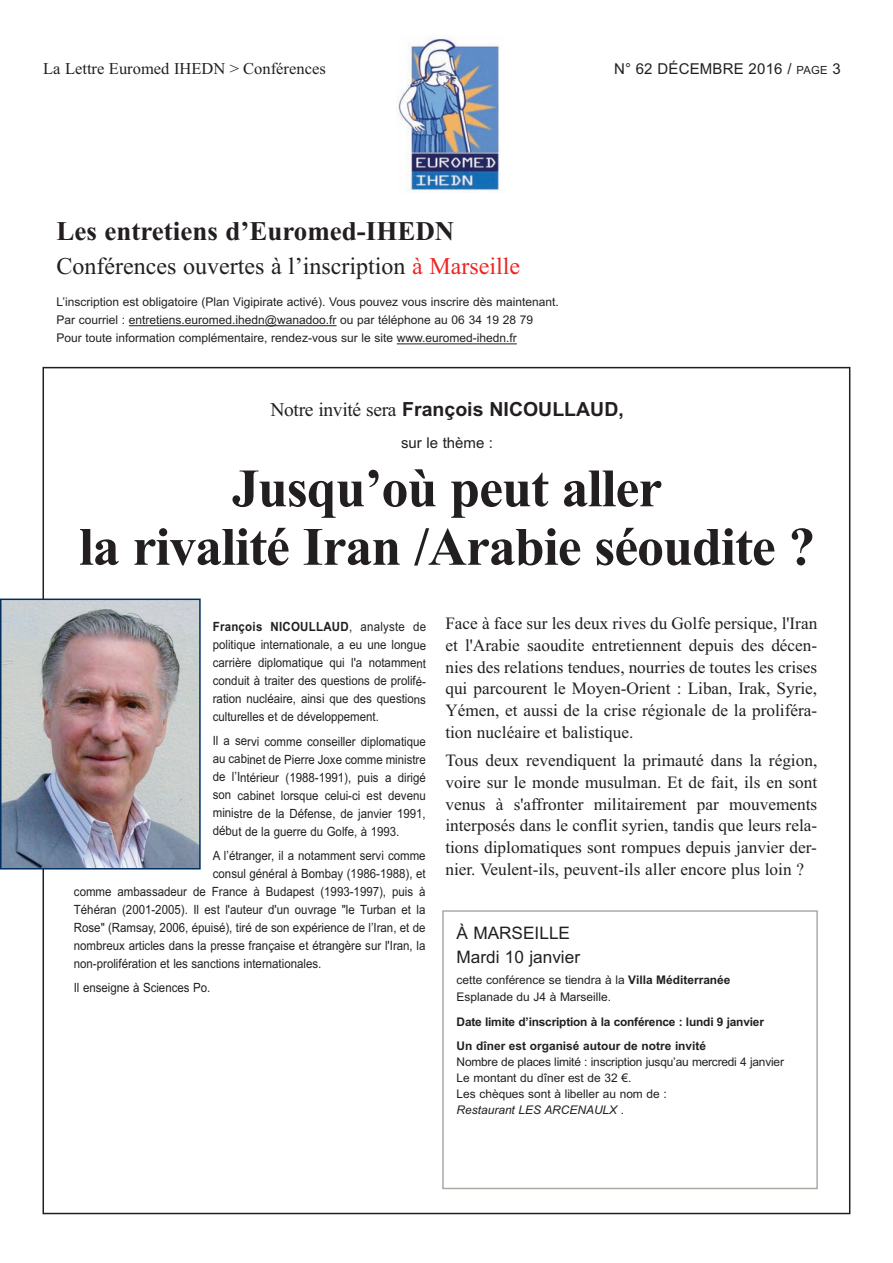
<style>
.page{position:relative;width:893px;height:1263px;background:#fff}
.page>*{position:absolute;margin:0;border:0;box-sizing:border-box;transform-origin:0 0}
.t1{font:700 54px/58.5px "Times New Roman";letter-spacing:-.02em;color:#231f20;text-align:center}
.t2{font:700 27px "Times New Roman";color:#231f20}
.t3{font:24px "Times New Roman";color:#231f20}
.t4{font:700 19.5px "Arial";color:#231f20}
.t5{font:17.25px/21.8px "Times New Roman";color:#231f20;text-align:justify}
.t6{font:17.25px/23.9px "Arial";color:#231f20}
.t7{font:16.5px "Times New Roman";color:#231f20}
.t8{font:15px "Arial";letter-spacing:.01em;color:#231f20}
.t9{font:12.75px/18px "Arial";letter-spacing:-.005em;color:#231f20;text-align:justify;scale:.9 1}
.t10{font:12px/18.1px "Arial";color:#231f20}
.t11{font:11.85px/15.9px "Arial";color:#231f20}
.t12{font:700 11.85px/24px "Arial";letter-spacing:-.015em;color:#231f20}
.s1{font-size:11.25px}
.s2{color:#ec2724}
.s3{font-family:"Times New Roman";font-weight:400}
.s4{font-weight:700}
.s5{font-style:italic}
</style>
<div class="page">
<img style="left:398px;top:38px;width:102px;height:155px">
<hr style="left:129px;top:325px;width:208px;height:1px;background:#231f20">
<hr style="left:397px;top:343px;width:120px;height:1px;background:#231f20">
<div style="left:442px;top:910px;width:376px;height:279px;border:2px solid #a6aea4"></div>
<img style="left:3px;top:601px;width:195px;height:265px">
<div style="left:0;top:598px;width:201px;height:271px;border:2px solid #002e5e"></div>
<p class="t7" style="left:43px;top:58px;width:284px">La Lettre Euromed IHEDN &gt; Conférences</p>
<p class="t8" style="left:614px;top:60px;width:228px">N° 62 DéCEMbRE 2016 / <span class="s1">PAGE</span> 3</p>
<h2 class="t2" style="left:57px;top:215px;width:399px">Les entretiens d’Euromed-IHEDN</h2>
<h3 class="t3" style="left:57px;top:252px;width:465px">Conférences ouvertes à l’inscription <span class="s2">à Marseille</span></h3>
<p class="t10" style="left:57px;top:293px;width:504px">L’inscription est obligatoire (Plan Vigipirate activé). Vous pouvez vous inscrire dès maintenant.<br>Par courriel : entretiens.euromed.ihedn@wanadoo.fr ou par téléphone au 06 34 19 28 79<br>Pour toute information complémentaire, rendez-vous sur le site www.euromed-ihedn.fr</p>
<h3 class="t4" style="left:270px;top:398px;width:355px"><span class="s3">Notre invité sera</span> François NiCoULLAUd,</h3>
<p class="t8" style="left:401px;top:434px;width:94px">sur le thème :</p>
<h1 class="t1" style="left:79px;top:458px;width:738px">Jusqu’où peut aller<br>la rivalité Iran /Arabie séoudite ?</h1>
<p class="t9" style="left:213px;top:618px;width:239px"><span class="s4">François NICOULLAUD</span>, analyste de politique internationale, a eu une longue carrière diplomatique qui l'a notamment conduit à traiter des questions de prolifé&shy;ration nucléaire, ainsi que des questions culturelles et de développement.</p>
<p class="t9" style="left:213px;top:732px;width:238px">Il a servi comme conseiller diplomatique au cabinet de Pierre Joxe comme ministre de l’Intérieur (1988-1991), puis a dirigé son cabinet lorsque celui-ci est devenu ministre de la Défense, de janvier 1991, début de la guerre du Golfe, à 1993.</p>
<p class="t9" style="left:213px;top:847px;width:238px">A l’étranger, il a notamment servi comme</p>
<p class="t9" style="left:213px;top:865px;width:238px">consul général à bombay (1986-1988), et</p>
<p class="t9" style="left:74px;top:882px;width:392px">comme ambassadeur de France à budapest (1993-1997), puis à</p>
<p class="t9" style="left:74px;top:900px;width:392px">Téhéran (2001-2005). Il est l'auteur d'un ouvrage "le Turban et la</p>
<p class="t9" style="left:74px;top:918px;width:392px">Rose" (Ramsay, 2006, épuisé), tiré de son expérience de l’Iran, et de</p>
<p class="t9" style="left:74px;top:936px;width:392px">nombreux articles dans la presse française et étrangère sur l'Iran, la</p>
<p class="t9" style="left:74px;top:954px;width:277px">non-prolifération et les sanctions internationales.</p>
<p class="t9" style="left:74px;top:979px;width:153px">Il enseigne à Sciences Po.</p>
<p class="t5" style="left:445px;top:612px;width:373px">Face à face sur les deux rives du Golfe persique, l'Iran et l'Arabie saoudite entretiennent depuis des décen&shy;nies des relations tendues, nourries de toutes les crises qui parcourent le Moyen-Orient : Liban, Irak, Syrie, Yémen, et aussi de la crise régionale de la proliféra&shy;tion nucléaire et balistique.</p>
<p class="t5" style="left:445px;top:749px;width:373px">Tous deux revendiquent la primauté dans la région, voire sur le monde musulman. Et de fait, ils en sont venus à s'affronter militairement par mouvements interposés dans le conflit syrien, tandis que leurs rela&shy;tions diplomatiques sont rompues depuis janvier der&shy;nier. Veulent-ils, peuvent-ils aller encore plus loin ?</p>
<h3 class="t6" style="left:457px;top:921px;width:125px">à MARSEILLE<br>Mardi 10 janvier</h3>
<p class="t11" style="left:457px;top:971px;width:275px;line-height:17.2px">cette conférence se tiendra à la <span class="s4">Villa Méditerranée<br></span>Esplanade du J4 à Marseille.</p>
<p class="t12" style="left:457px;top:1010px;width:309px">date limite d’inscription à la conférence : lundi 9 janvier<br>Un dîner est organisé autour de notre invité</p>
<p class="t11" style="left:457px;top:1054px;width:329px">Nombre de places limité : inscription jusqu’au mercredi 4 janvier Le montant du dîner est de 32 €.<br>Les chèques sont à libeller au nom de :<br><span class="s5">Restaurant LES ARCENAULX</span> .</p>
</div>
